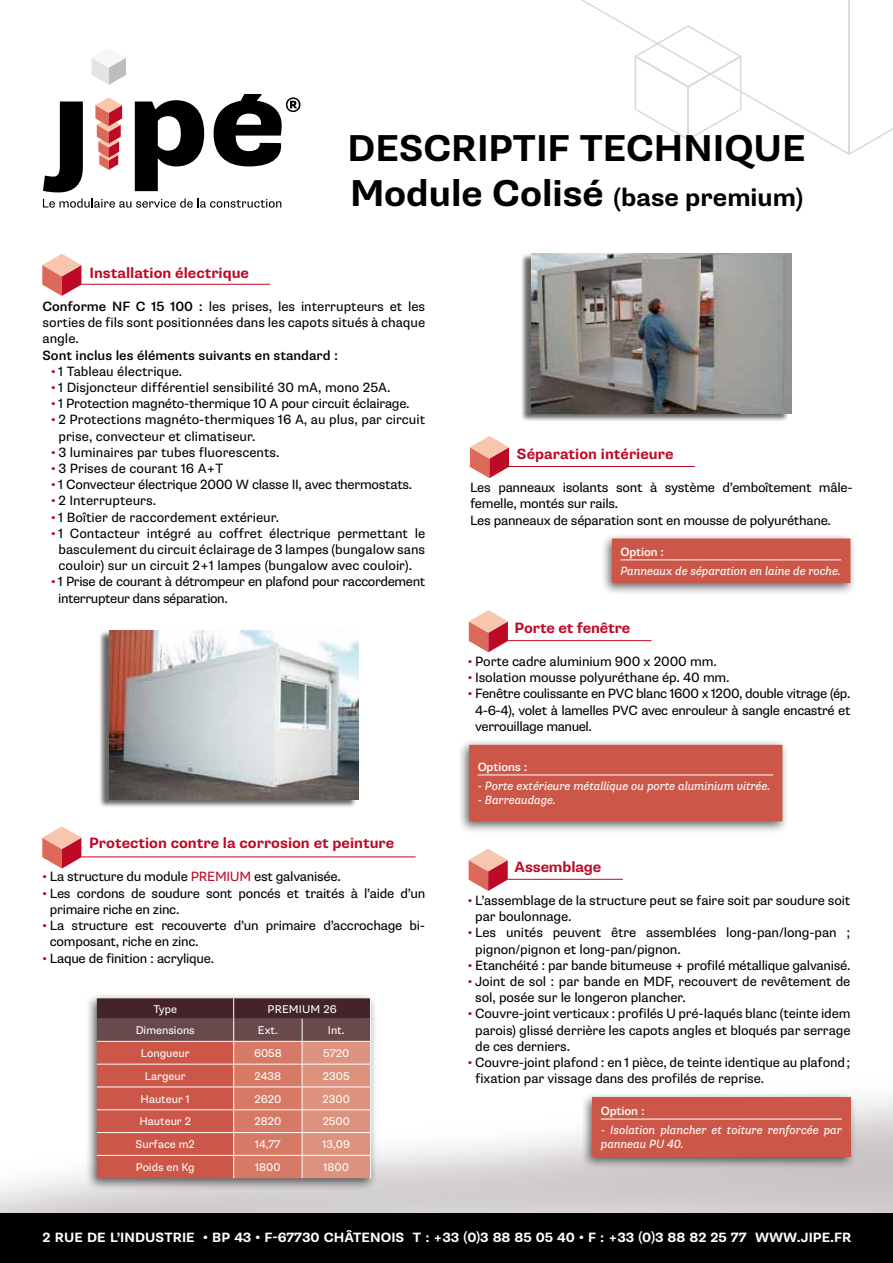
<style>
.page{position:relative;width:893px;height:1263px;background:#fff}
.page>*{position:absolute;margin:0;border:0;box-sizing:border-box;transform-origin:0 0}
.t1{font:700 37.5px "Supria Sans";color:#000}
.t2{font:700 25.5px "Supria Sans";color:#000}
.t3{font:700 15px "Supria Sans";color:#bd0a26}
.t4{font:13.5px/16.2px "Supria Sans";letter-spacing:-.01em;color:#000}
.t5{font:700 13.5px "Supria Sans";letter-spacing:-.01em;color:#fff}
.t6{font:13.5px/16.2px "Supria Sans";letter-spacing:-.03em;color:#000}
.t7{font:500 13.5px "Supria Sans";color:#000}
.t8{font:italic 12px/14.4px "Supria Sans";letter-spacing:-.01em;color:#fff}
.t9{font:500 12px "Supria Sans";letter-spacing:-.01em;color:#fff}
.t10{font:11.25px "Supria Sans";color:#fff}
.s1{font-size:37.5px}
.s2{font-weight:500}
.s3{color:#bd0a26}
</style>
<div class="page">
<img style="left:0;top:253px;width:893px;height:960px">
<svg style="left:43px;top:198px;width:238px;height:10px"></svg>
<svg style="left:92px;top:58px;width:34px;height:27px"></svg>
<svg style="left:43px;top:94px;width:257px;height:98px"></svg>
<svg style="left:581px;top:0;width:312px;height:155px"></svg>
<div style="left:0;top:1213px;width:893px;height:50px;background:#000"></div>
<svg style="left:42px;top:254px;width:39px;height:42px"></svg>
<hr style="left:81px;top:284px;width:189px;height:1px;background:#bd0a26">
<div style="left:521px;top:253px;width:268px;height:169px;background:#000;opacity:.6"></div>
<img style="left:532px;top:254px;width:259px;height:159px">
<div style="left:98px;top:630px;width:258px;height:179px;background:#000;opacity:.6"></div>
<img style="left:109px;top:630px;width:249px;height:170px">
<svg style="left:42px;top:826px;width:39px;height:42px"></svg>
<hr style="left:81px;top:856px;width:335px;height:1px;background:#bd0a26">
<svg style="left:470px;top:436px;width:39px;height:42px"></svg>
<hr style="left:509px;top:466px;width:186px;height:1px;background:#bd0a26">
<div style="left:600px;top:533px;width:257px;height:62px;background:#000;opacity:.6"></div>
<div style="left:612px;top:538px;width:238px;height:45px;background:#cc5748"></div>
<hr style="left:620px;top:559px;width:221px;height:1px;background:#fff">
<svg style="left:469px;top:849px;width:39px;height:42px"></svg>
<hr style="left:508px;top:879px;width:115px;height:1px;background:#bd0a26">
<div style="left:581px;top:1092px;width:276px;height:77px;background:#000;opacity:.6"></div>
<div style="left:592px;top:1098px;width:258px;height:59px;background:#cc5748"></div>
<hr style="left:601px;top:1119px;width:241px;height:1px;background:#fff">
<div style="left:457px;top:739px;width:332px;height:95px;background:#000;opacity:.6"></div>
<div style="left:469px;top:745px;width:313px;height:76px;background:#cc5748"></div>
<hr style="left:478px;top:774px;width:295px;height:1px;background:#fff">
<svg style="left:469px;top:610px;width:39px;height:42px"></svg>
<hr style="left:508px;top:640px;width:143px;height:1px;background:#bd0a26">
<div style="left:85px;top:993px;width:292px;height:198px;background:#000;opacity:.6"></div>
<svg style="left:97px;top:998px;width:274px;height:180px;background:#b66659"></svg>
<hr style="left:97px;top:1041px;width:137px;height:1px;background:#fff">
<hr style="left:97px;top:1064px;width:137px;height:1px;background:#fff">
<hr style="left:97px;top:1086px;width:137px;height:1px;background:#fff">
<hr style="left:97px;top:1109px;width:137px;height:1px;background:#fff">
<hr style="left:97px;top:1132px;width:137px;height:1px;background:#fff">
<hr style="left:97px;top:1155px;width:137px;height:1px;background:#fff">
<h1 class="t1" style="left:348px;top:126px;width:460px">DESCRIPTIF TECHNIQUE</h1>
<h2 class="t2" style="left:350px;top:182px;width:455px"><span class="s1">Module Colisé</span> (base premium)</h2>
<p class="t3" style="left:89px;top:263px;width:161px">Installation électrique</p>
<p class="t4" style="left:43px;top:298px;width:384px;text-align:justify"><span class="s2">Conforme NF C 15 100 :</span> les prises, les interrupteurs et les sorties de fils sont positionnées dans les capots situés à chaque angle.</p>
<p class="t7" style="left:43px;top:347px;width:297px">Sont inclus les éléments suivants en standard :</p>
<p class="t4" style="left:51px;top:363px;width:133px"><span class="s3">•</span> 1 Tableau électrique.</p>
<p class="t4" style="left:51px;top:379px;width:341px"><span class="s3">•</span> 1 Disjoncteur différentiel sensibilité 30 mA, mono 25A.</p>
<p class="t4" style="left:51px;top:396px;width:360px"><span class="s3">•</span> 1 Protection magnéto-thermique 10 A pour circuit éclairage.</p>
<p class="t4" style="left:58px;top:412px;width:368px;text-indent:-7px"><span class="s3">•</span> 2 Protections magnéto-thermiques 16 A, au plus, par circuit prise, convecteur et climatiseur.</p>
<p class="t4" style="left:51px;top:444px;width:230px"><span class="s3">•</span> 3 luminaires par tubes fluorescents.</p>
<p class="t4" style="left:51px;top:460px;width:174px"><span class="s3">•</span> 3 Prises de courant 16 A+T</p>
<p class="t4" style="left:51px;top:477px;width:363px"><span class="s3">•</span> 1 Convecteur électrique 2000 W classe II, avec thermostats.</p>
<p class="t4" style="left:51px;top:493px;width:107px"><span class="s3">•</span> 2 Interrupteurs.</p>
<p class="t4" style="left:51px;top:509px;width:230px"><span class="s3">•</span> 1 Boîtier de raccordement extérieur.</p>
<p class="t4" style="left:51px;top:525px;width:376px;text-align:center"><span class="s3">•</span> 1 Contacteur intégré au coffret électrique permettant le basculement du circuit éclairage de 3 lampes (bungalow sans couloir) sur un circuit 2+1 lampes (bungalow avec couloir).</p>
<p class="t6" style="left:58px;top:574px;width:368px;text-indent:-7px"><span class="s3">•</span> 1 Prise de courant à détrompeur en plafond pour raccordement interrupteur dans séparation.</p>
<p class="t3" style="left:89px;top:834px;width:306px">Protection contre la corrosion et peinture</p>
<p class="t4" style="left:43px;top:869px;width:300px"><span class="s3">•</span> La structure du module <span class="s3">PREMIUM</span> est galvanisée.</p>
<p class="t4" style="left:50px;top:885px;width:377px;text-indent:-7px"><span class="s3">•</span> Les cordons de soudure sont poncés et traités à l’aide d’un primaire riche en zinc.</p>
<p class="t4" style="left:50px;top:917px;width:377px;text-indent:-7px"><span class="s3">•</span> La structure est recouverte d’un primaire d’accrochage bi&shy;composant, riche en zinc.</p>
<p class="t4" style="left:43px;top:950px;width:173px"><span class="s3">•</span> Laque de finition : acrylique.</p>
<p class="t10" style="left:153px;top:1002px;width:25px">Type</p>
<p class="t10" style="left:268px;top:1002px;width:39px">PreMium</p>
<p class="t10" style="left:323px;top:1002px;width:15px">26</p>
<p class="t10" style="left:136px;top:1023px;width:61px">Dimensions</p>
<p class="t10" style="left:258px;top:1023px;width:21px">Ext.</p>
<p class="t10" style="left:328px;top:1023px;width:18px">Int.</p>
<p class="t10" style="left:141px;top:1046px;width:50px">Longueur</p>
<p class="t10" style="left:254px;top:1046px;width:29px">6058</p>
<p class="t10" style="left:323px;top:1046px;width:28px">5720</p>
<p class="t10" style="left:145px;top:1069px;width:42px">Largeur</p>
<p class="t10" style="left:255px;top:1069px;width:28px">2438</p>
<p class="t10" style="left:323px;top:1069px;width:28px">2305</p>
<p class="t10" style="left:141px;top:1092px;width:51px">Hauteur 1</p>
<p class="t10" style="left:254px;top:1092px;width:28px">2620</p>
<p class="t10" style="left:323px;top:1092px;width:29px">2300</p>
<p class="t10" style="left:139px;top:1115px;width:53px">Hauteur 2</p>
<p class="t10" style="left:254px;top:1115px;width:28px">2820</p>
<p class="t10" style="left:323px;top:1115px;width:29px">2500</p>
<p class="t10" style="left:136px;top:1137px;width:61px">Surface m2</p>
<p class="t10" style="left:255px;top:1137px;width:27px">14,77</p>
<p class="t10" style="left:323px;top:1137px;width:29px">13,09</p>
<p class="t10" style="left:136px;top:1160px;width:60px">Poids en Kg</p>
<p class="t10" style="left:255px;top:1160px;width:27px">1800</p>
<p class="t10" style="left:324px;top:1160px;width:27px">1800</p>
<p class="t3" style="left:517px;top:445px;width:158px">Séparation intérieure</p>
<p class="t4" style="left:470px;top:480px;width:384px">Les panneaux isolants sont à système d’emboîtement mâle&shy;femelle, montés sur rails.<br>Les panneaux de séparation sont en mousse de polyuréthane.</p>
<p class="t9" style="left:620px;top:545px;width:45px">Option :</p>
<p class="t8" style="left:620px;top:563px;width:222px">Panneaux de séparation en laine de roche.</p>
<p class="t3" style="left:515px;top:618px;width:117px">Porte et fenêtre</p>
<p class="t4" style="left:468px;top:653px;width:250px"><span class="s3">•</span> Porte cadre aluminium 900 x 2000 mm.</p>
<p class="t4" style="left:468px;top:670px;width:263px"><span class="s3">•</span> Isolation mousse polyuréthane ép. 40 mm.</p>
<p class="t4" style="left:475px;top:686px;width:377px;text-align:justify;text-indent:-7px"><span class="s3">•</span> Fenêtre coulissante en PVC blanc 1600 x 1200, double vitrage (ép.<br>4-6-4), volet à lamelles PVC avec enrouleur à sangle encastré et verrouillage manuel.</p>
<p class="t9" style="left:478px;top:760px;width:51px">Options :</p>
<p class="t8" style="left:478px;top:779px;width:294px">- Porte extérieure métallique ou porte aluminium vitrée.</p>
<p class="t8" style="left:478px;top:793px;width:80px">- Barreaudage.</p>
<p class="t3" style="left:515px;top:857px;width:88px">Assemblage</p>
<p class="t4" style="left:475px;top:892px;width:377px;text-indent:-7px"><span class="s3">•</span> L’assemblage de la structure peut se faire soit par soudure soit par boulonnage.</p>
<p class="t4" style="left:475px;top:925px;width:377px;text-indent:-7px"><span class="s3">•</span> Les unités peuvent être assemblées long-pan/long-pan ; pignon/pignon et long-pan/pignon.</p>
<p class="t4" style="left:468px;top:957px;width:384px"><span class="s3">•</span> Etanchéité : par bande bitumeuse + profilé métallique galvanisé.</p>
<p class="t4" style="left:475px;top:973px;width:377px;text-indent:-7px"><span class="s3">•</span> Joint de sol : par bande en MDF, recouvert de revêtement de sol, posée sur le longeron plancher.</p>
<p class="t4" style="left:475px;top:1006px;width:377px;text-align:justify;text-indent:-7px"><span class="s3">•</span> Couvre-joint verticaux : profilés U pré-laqués blanc (teinte idem parois) glissé derrière les capots angles et bloqués par serrage de ces derniers.</p>
<p class="t4" style="left:475px;top:1054px;width:377px;text-indent:-7px"><span class="s3">•</span> Couvre-joint plafond : en 1 pièce, de teinte identique au plafond; fixation par vissage dans des profilés de reprise.</p>
<p class="t9" style="left:601px;top:1104px;width:45px">Option :</p>
<p class="t8" style="left:601px;top:1123px;width:243px">- Isolation plancher et toiture renforcée par panneau PU 40.</p>
<p class="t5" style="left:43px;top:1229px;width:23px">2 rue</p>
<p class="t5" style="left:87px;top:1229px;width:47px">de l’Industrie</p>
<p class="t5" style="left:203px;top:1229px;width:640px">• BP 43 • F-67730 CHâTENOIS T : +33 (0)3 88 85 05 40 • F : +33 (0)3 88 82 25 77 www.jipe .fr</p>
</div>
